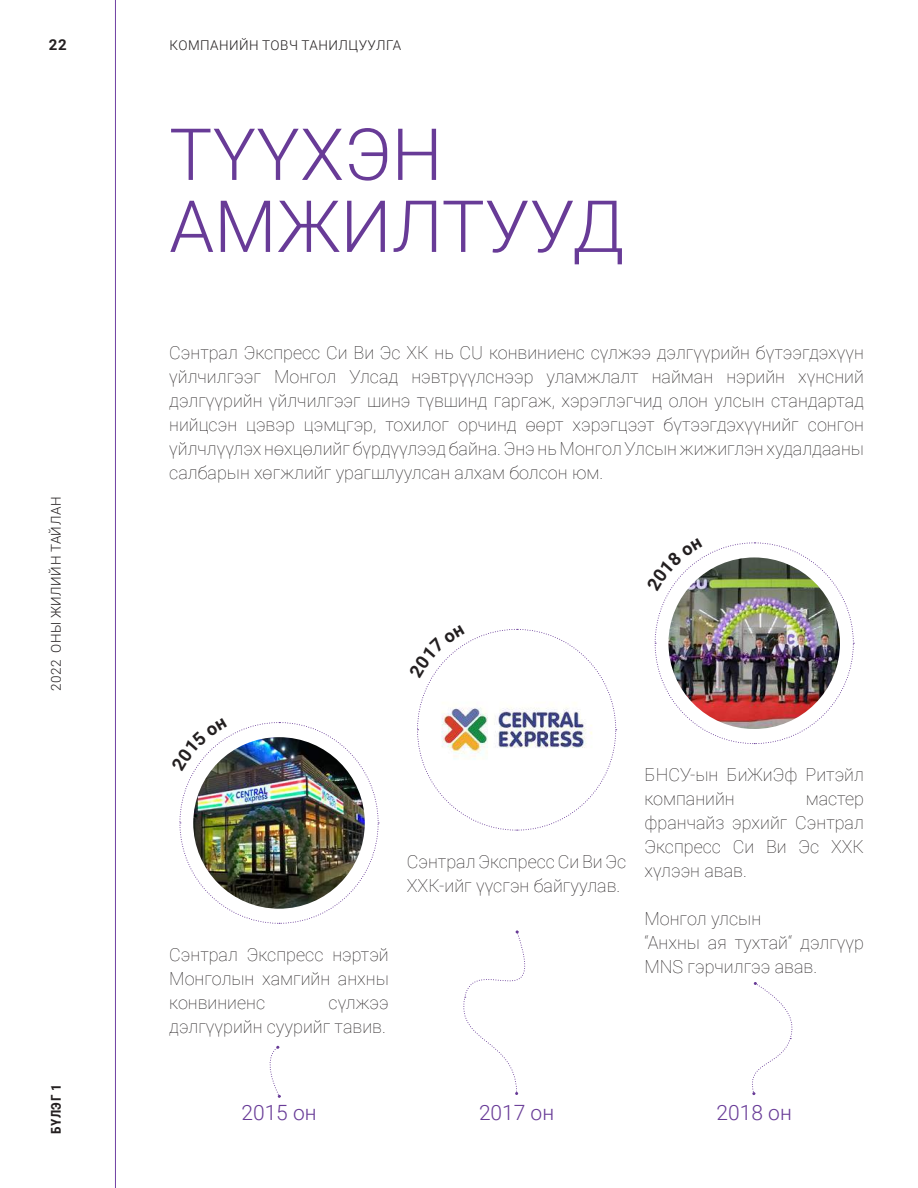
<style>
.page{position:relative;width:918px;height:1188px;background:#fff}
.page>*{position:absolute;margin:0;border:0;box-sizing:border-box;transform-origin:0 0}
.t1{font:300 72px/72px "Roboto";color:#683b97}
.t2{font:300 21px "Roboto";color:#683b97}
.t3{font:100 18px/24px "Roboto";color:#231f20;text-align:justify}
.t4{font:700 15px "Roboto";color:#231f20}
.t5{font:300 13.5px "Roboto";letter-spacing:.035em;color:#231f20}
.t6{font:700 13.5px "Roboto Condensed";letter-spacing:.035em;color:#231f20}
</style>
<div class="page">
<hr style="left:115px;top:0;width:1px;height:1188px;background:#7042a3">
<svg style="left:463px;top:930px;width:63px;height:165px"></svg>
<svg style="left:752px;top:982px;width:41px;height:113px"></svg>
<svg style="left:269px;top:1046px;width:12px;height:52px"></svg>
<img style="left:654px;top:542px;width:200px;height:202px">
<svg style="left:417px;top:628px;width:200px;height:203px"></svg>
<img style="left:179px;top:722px;width:200px;height:202px">
<p class="t4" style="left:49px;top:34px;width:19px">22</p>
<p class="t5" style="left:47px;top:691px;width:196px;rotate:-90deg">2022 ОНЫ ЖИЛИЙН ТАЙЛАН</p>
<p class="t6" style="left:47px;top:1134px;width:51px;rotate:-90deg">БҮЛЭГ 1</p>
<p class="t5" style="left:170px;top:36px;width:233px">КОМПАНИЙН ТОВЧ ТАНИЛЦУУЛГА</p>
<h1 class="t1" style="left:169px;top:116px;width:457px">ТҮҮХЭН<br>АМЖИЛТУУД</h1>
<p class="t3" style="left:169px;top:340px;width:696px">Сэнтрал Экспресс Си Ви Эс ХК нь CU конвиниенс сүлжээ дэлгүүрийн бүтээгдэхүүн үйлчилгээг Монгол Улсад нэвтрүүлснээр уламжлалт найман нэрийн хүнсний дэлгүүрийн үйлчилгээг шинэ түвшинд гаргаж, хэрэглэгчид олон улсын стандартад нийцсэн цэвэр цэмцгэр, тохилог орчинд өөрт хэрэгцээт бүтээгдэхүүнийг сонгон үйлчлүүлэх нөхцөлийг бүрдүүлээд байна. Энэ нь Монгол Улсын жижиглэн худалдааны салбарын хөгжлийг урагшлуулсан алхам болсон юм.</p>
<p class="t3" style="left:169px;top:942px;width:221px">Сэнтрал Экспресс нэртэй Монголын хамгийн анхны конвиниенс</p>
<p class="t3" style="left:169px;top:990px;width:221px;text-align:right">сүлжээ<br>дэлгүүрийн суурийг тавив.</p>
<p class="t3" style="left:407px;top:849px;width:221px">Сэнтрал Экспресс Си Ви Эс<br>ХХК-ийг үүсгэн байгуулав.</p>
<p class="t3" style="left:644px;top:762px;width:221px">БНСУ-ын БиЖиЭф Ритэйл компанийн</p>
<p class="t3" style="left:644px;top:786px;width:221px;text-indent:161px">мастер франчайз эрхийг Сэнтрал Экспресс Си Ви Эс ХХК хүлээн авав.</p>
<p class="t3" style="left:644px;top:906px;width:221px;text-align:left">Монгол улсын<br>“Анхны ая тухтай“ дэлгүүр<br>MNS гэрчилгээ авав.</p>
<p class="t2" style="left:241px;top:1098px;width:77px">2015 он</p>
<p class="t2" style="left:479px;top:1098px;width:77px">2017 он</p>
<p class="t2" style="left:717px;top:1098px;width:77px">2018 он</p>
</div>
